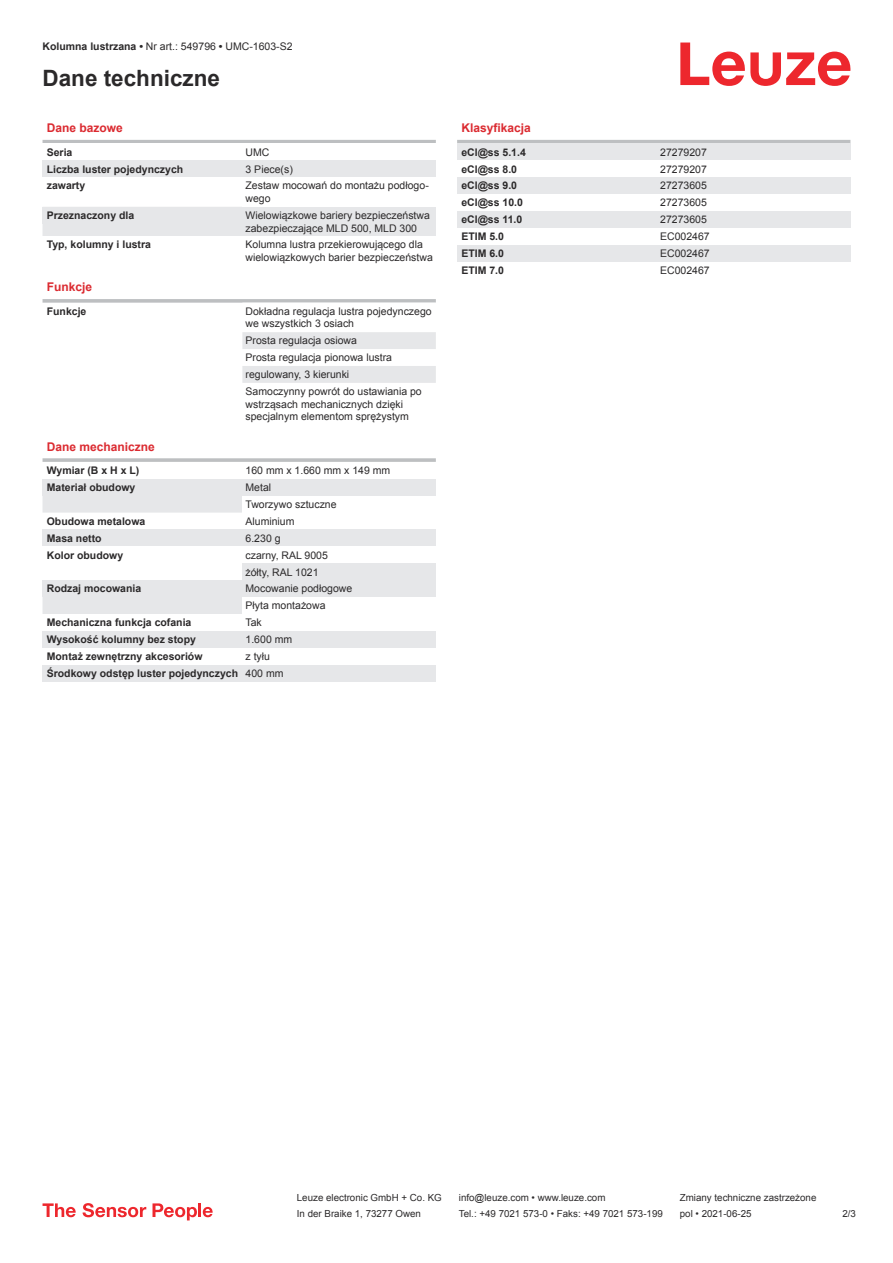
<style>
.page{position:relative;width:893px;height:1263px;background:#fff}
.page>*{position:absolute;margin:0;border:0;box-sizing:border-box;transform-origin:0 0}
.t1{font:700 22.5px "Arial";color:#2b292a}
.t2{font:700 12px "Arial";color:#db2a30}
.t3{font:10.5px/17px "Arial";color:#2b292a}
.t4{font:700 10.5px/17px "Arial";color:#2b292a}
.t5{font:9.75px "Arial";color:#2b292a}
.s1{font-weight:700}
.s2{font-weight:400}
</style>
<div class="page">
<svg style="left:680px;top:43px;width:170px;height:43px"></svg>
<svg style="left:43px;top:224px;width:199px;height:390px"></svg>
<hr style="left:43px;top:140px;width:393px;height:3px;background:#bdbfc1">
<div style="left:43px;top:160px;width:199px;height:17px;background:#e6e7e9"></div>
<div style="left:242px;top:160px;width:194px;height:17px;background:#e6e7e9"></div>
<div style="left:43px;top:207px;width:199px;height:17px;background:#e6e7e9"></div>
<div style="left:242px;top:207px;width:194px;height:29px;background:#e6e7e9"></div>
<div style="left:43px;top:236px;width:199px;height:17px;background:#fff"></div>
<div style="left:43px;top:283px;width:393px;height:18px;background:#fff"></div>
<svg style="left:43px;top:299px;width:393px;height:4px;background:#c5c7c9"></svg>
<div style="left:43px;top:303px;width:199px;height:17px;background:#fff"></div>
<svg style="left:242px;top:332px;width:194px;height:51px"></svg>
<div style="left:43px;top:442px;width:393px;height:18px;background:#fff"></div>
<hr style="left:43px;top:458px;width:393px;height:4px;background:#c5c7c8">
<div style="left:43px;top:462px;width:199px;height:17px;background:#fff"></div>
<div style="left:43px;top:479px;width:199px;height:17px;background:#e6e7e9"></div>
<div style="left:242px;top:479px;width:194px;height:17px;background:#e6e7e9"></div>
<div style="left:43px;top:513px;width:199px;height:16px;background:#fff"></div>
<div style="left:43px;top:529px;width:199px;height:17px;background:#e6e7e9"></div>
<div style="left:242px;top:529px;width:194px;height:17px;background:#e6e7e9"></div>
<div style="left:43px;top:546px;width:199px;height:17px;background:#fff"></div>
<div style="left:242px;top:563px;width:194px;height:17px;background:#e6e7e9"></div>
<div style="left:43px;top:580px;width:199px;height:17px;background:#e6e7e9"></div>
<div style="left:242px;top:580px;width:194px;height:17px;background:#e6e7e9"></div>
<div style="left:43px;top:631px;width:199px;height:17px;background:#e6e7e9"></div>
<div style="left:242px;top:631px;width:194px;height:17px;background:#e6e7e9"></div>
<div style="left:43px;top:665px;width:199px;height:17px;background:#e6e7e9"></div>
<div style="left:242px;top:665px;width:194px;height:17px;background:#e6e7e9"></div>
<hr style="left:457px;top:140px;width:393px;height:3px;background:#bdbfc1">
<div style="left:457px;top:143px;width:200px;height:17px;background:#e6e7e9"></div>
<div style="left:657px;top:143px;width:193px;height:17px;background:#e6e7e9"></div>
<div style="left:457px;top:177px;width:200px;height:17px;background:#e6e7e9"></div>
<div style="left:657px;top:177px;width:193px;height:17px;background:#e6e7e9"></div>
<div style="left:457px;top:211px;width:200px;height:17px;background:#e6e7e9"></div>
<div style="left:657px;top:211px;width:193px;height:17px;background:#e6e7e9"></div>
<div style="left:457px;top:245px;width:200px;height:17px;background:#e6e7e9"></div>
<div style="left:657px;top:245px;width:193px;height:17px;background:#e6e7e9"></div>
<svg style="left:43px;top:1203px;width:33px;height:14px"></svg>
<svg style="left:83px;top:1203px;width:63px;height:14px"></svg>
<svg style="left:153px;top:1203px;width:44px;height:17px"></svg>
<hr style="left:198px;top:1203px;width:3px;height:14px;background:#ed272d">
<svg style="left:203px;top:1207px;width:10px;height:10px"></svg>
<p class="t3" style="left:43px;top:39px;width:252px"><span class="s1">Kolumna lustrzana •</span> Nr art.: 549796 <span class="s1">•</span> UMC-1603-S2</p>
<h1 class="t1" style="left:43px;top:70px;width:179px">Dane techniczne</h1>
<p class="t2" style="left:47px;top:123px;width:78px">Dane bazowe</p>
<p class="t4" style="left:47px;top:144px;width:27px">Seria</p>
<p class="t3" style="left:246px;top:144px;width:25px">UMC</p>
<p class="t4" style="left:47px;top:161px;width:138px">Liczba luster pojedynczych</p>
<p class="t3" style="left:246px;top:161px;width:49px">3 Piece(s)</p>
<p class="t4" style="left:47px;top:178px;width:40px">zawarty</p>
<p class="t3" style="left:246px;top:179px;width:185px;line-height:12.6px">Zestaw mocowań do montażu podłogo&shy;wego</p>
<p class="t4" style="left:47px;top:208px;width:89px">Przeznaczony dla</p>
<p class="t3" style="left:246px;top:209px;width:186px;line-height:12.6px">Wielowiązkowe bariery bezpieczeństwa zabezpieczające MLD 500, MLD 300</p>
<p class="t4" style="left:47px;top:237px;width:106px">Typ, kolumny i lustra</p>
<p class="t3" style="left:246px;top:238px;width:189px;line-height:12.6px">Kolumna lustra przekierowującego dla wielowiązkowych barier bezpieczeństwa</p>
<p class="t2" style="left:47px;top:283px;width:47px">Funkcje</p>
<p class="t4" style="left:47px;top:304px;width:41px">Funkcje</p>
<p class="t3" style="left:246px;top:305px;width:188px;line-height:12.6px">Dokładna regulacja lustra pojedynczego we wszystkich 3 osiach</p>
<p class="t3" style="left:246px;top:332px;width:178px">Prosta regulacja osiowa<br>Prosta regulacja pionowa lustra regulowany, 3 kierunki<br>Samoczynny powrót do ustawiania po</p>
<p class="t3" style="left:246px;top:398px;width:165px;line-height:12.6px">wstrząsach mechanicznych dzięki specjalnym elementom sprężystym</p>
<p class="t2" style="left:47px;top:442px;width:110px">Dane mechaniczne</p>
<p class="t4" style="left:47px;top:463px;width:94px">Wymiar (B x H x L)</p>
<p class="t3" style="left:246px;top:463px;width:146px">160 mm x 1.660 mm x 149 mm</p>
<p class="t4" style="left:47px;top:479px;width:90px">Materiał obudowy</p>
<p class="t3" style="left:246px;top:480px;width:93px">Metal<br>Tworzywo sztuczne</p>
<p class="t4" style="left:47px;top:514px;width:100px">Obudowa metalowa</p>
<p class="t3" style="left:246px;top:514px;width:51px">Aluminium</p>
<p class="t4" style="left:47px;top:530px;width:56px">Masa netto</p>
<p class="t3" style="left:246px;top:529px;width:37px">6.230 g</p>
<p class="t4" style="left:47px;top:547px;width:78px">Kolor obudowy</p>
<p class="t3" style="left:246px;top:547px;width:84px">czarny, RAL 9005 żółty, RAL 1021</p>
<p class="t4" style="left:47px;top:581px;width:96px">Rodzaj mocowania</p>
<p class="t3" style="left:246px;top:580px;width:108px">Mocowanie podłogowe<br>Płyta montażowa</p>
<p class="t4" style="left:47px;top:615px;width:146px">Mechaniczna funkcja cofania</p>
<p class="t3" style="left:246px;top:615px;width:18px">Tak</p>
<p class="t4" style="left:47px;top:631px;width:151px">Wysokość kolumny bez stopy</p>
<p class="t3" style="left:246px;top:632px;width:48px">1.600 mm</p>
<p class="t4" style="left:47px;top:648px;width:157px">Montaż zewnętrzny akcesoriów</p>
<p class="t4" style="left:47px;top:648px;width:238px;text-indent:199px"><span class="s2">z tyłu<br></span>Środkowy odstęp luster pojedynczych <span class="s2">400 mm</span></p>
<p class="t2" style="left:461px;top:123px;width:71px">Klasyfikacja</p>
<p class="t4" style="left:461px;top:144px;width:66px">eCl@ss 5.1.4</p>
<p class="t3" style="left:660px;top:144px;width:48px">27279207</p>
<p class="t4" style="left:461px;top:161px;width:57px">eCl@ss 8.0</p>
<p class="t3" style="left:660px;top:161px;width:48px">27279207</p>
<p class="t4" style="left:461px;top:178px;width:57px">eCl@ss 9.0</p>
<p class="t3" style="left:660px;top:178px;width:48px">27273605</p>
<p class="t4" style="left:461px;top:195px;width:63px">eCl@ss 10.0</p>
<p class="t3" style="left:660px;top:195px;width:48px">27273605</p>
<p class="t4" style="left:461px;top:212px;width:63px">eCl@ss 11.0</p>
<p class="t3" style="left:660px;top:212px;width:48px">27273605</p>
<p class="t4" style="left:461px;top:229px;width:44px">ETIM 5.0</p>
<p class="t3" style="left:660px;top:229px;width:51px">EC002467</p>
<p class="t4" style="left:461px;top:246px;width:44px">ETIM 6.0</p>
<p class="t3" style="left:660px;top:246px;width:51px">EC002467</p>
<p class="t4" style="left:461px;top:263px;width:44px">ETIM 7.0</p>
<p class="t3" style="left:660px;top:263px;width:51px">EC002467</p>
<p class="t5" style="left:297px;top:1194px;width:146px">Leuze electronic GmbH + Co. KG</p>
<p class="t5" style="left:459px;top:1194px;width:148px">info@leuze.com • www.leuze.com</p>
<p class="t5" style="left:680px;top:1191px;width:138px">Zmiany techniczne zastrzeżone</p>
<p class="t5" style="left:297px;top:1210px;width:126px">In der Braike 1, 73277 Owen</p>
<p class="t5" style="left:459px;top:1210px;width:205px">Tel.: +49 7021 573-0 • Faks: +49 7021 573-199</p>
<p class="t5" style="left:680px;top:1210px;width:73px">pol • 2021-06-25</p>
<p class="t5" style="left:842px;top:1210px;width:15px">2 /3</p>
</div>
